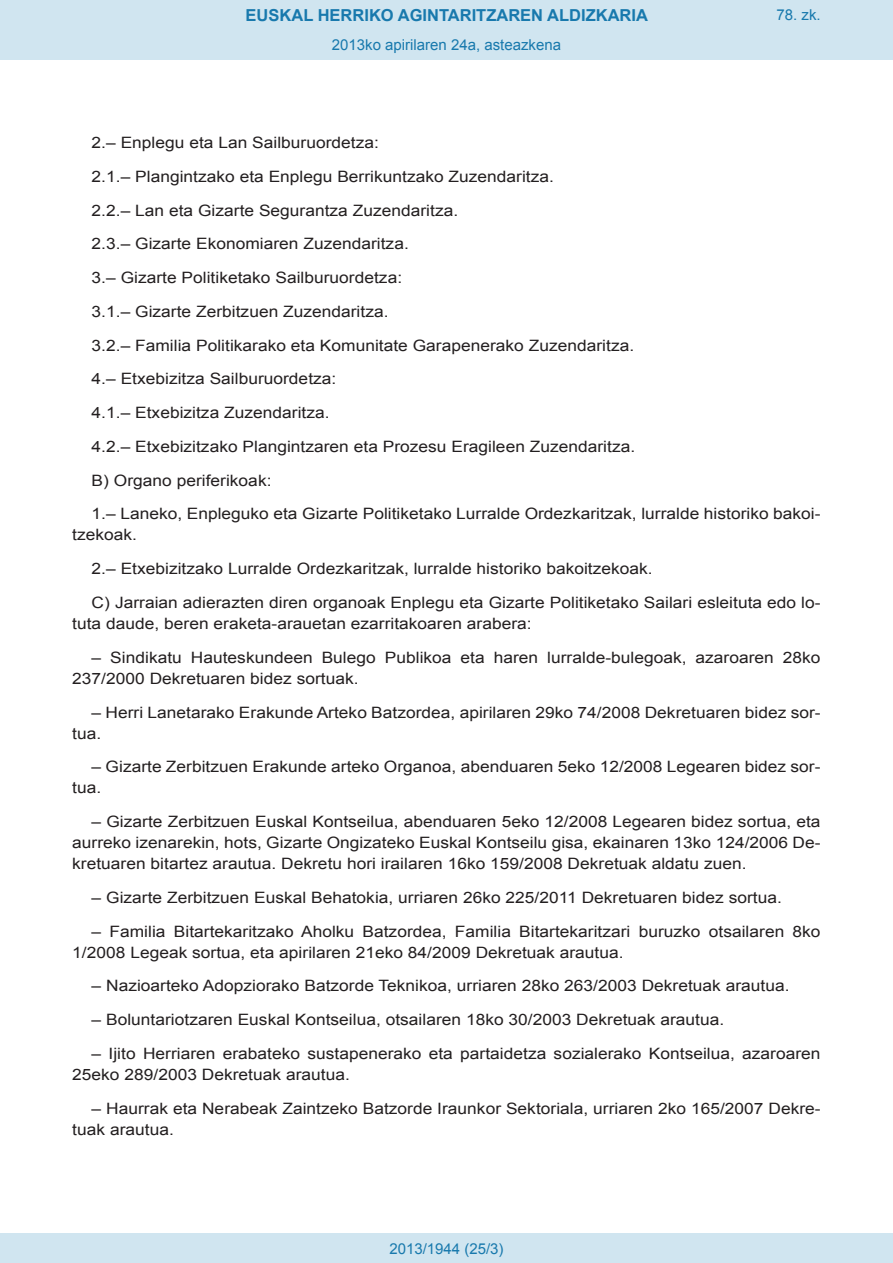
<style>
.page{position:relative;width:893px;height:1263px;background:#fff}
.page>*{position:absolute;margin:0;border:0;box-sizing:border-box;transform-origin:0 0}
.t1{font:700 16.5px "Arial";color:#1879ad}
.BOPVDetalle{font:15.6px/21px "Arial";color:#231f20;scale:1.11 1}
.Paginacion_Centro{font:15px "Arial";color:#1879ad}
</style>
<div class="page">
<div style="left:0;top:0;width:893px;height:60px;background:#d0e5f0"></div>
<div style="left:0;top:1233px;width:893px;height:30px;background:#d0e5f0"></div>
<p class="t1" style="left:246px;top:4px;width:404px">EUSKAL HERRIKO AGINTARITZAREN ALDIZKARIA</p>
<p class="Paginacion_Centro" style="left:332px;top:35px;width:231px">2013ko apirilaren 24a, asteazkena</p>
<p class="Paginacion_Centro" style="left:776px;top:5px;width:46px">78. zk.</p>
<p class="BOPVDetalle" style="left:92px;top:132px;width:260px">2.– Enplegu eta Lan Sailburuordetza:</p>
<p class="BOPVDetalle" style="left:92px;top:166px;width:418px">2.1.– Plangintzako eta Enplegu Berrikuntzako Zuzendaritza.</p>
<p class="BOPVDetalle" style="left:92px;top:200px;width:332px">2.2.– Lan eta Gizarte Segurantza Zuzendaritza.</p>
<p class="BOPVDetalle" style="left:92px;top:234px;width:287px">2.3.– Gizarte Ekonomiaren Zuzendaritza.</p>
<p class="BOPVDetalle" style="left:92px;top:267px;width:281px">3.– Gizarte Politiketako Sailburuordetza:</p>
<p class="BOPVDetalle" style="left:92px;top:301px;width:269px">3.1.– Gizarte Zerbitzuen Zuzendaritza.</p>
<p class="BOPVDetalle" style="left:92px;top:335px;width:490px">3.2.– Familia Politikarako eta Komunitate Garapenerako Zuzendaritza.</p>
<p class="BOPVDetalle" style="left:92px;top:369px;width:222px">4.– Etxebizitza Sailburuordetza:</p>
<p class="BOPVDetalle" style="left:92px;top:402px;width:216px">4.1.– Etxebizitza Zuzendaritza.</p>
<p class="BOPVDetalle" style="left:92px;top:436px;width:491px">4.2.– Etxebizitzako Plangintzaren eta Prozesu Eragileen Zuzendaritza.</p>
<p class="BOPVDetalle" style="left:92px;top:470px;width:164px">B) Organo periferikoak:</p>
<p class="BOPVDetalle" style="left:72px;top:504px;width:676px;text-indent:19px">1.– Laneko, Enpleguko eta Gizarte Politiketako Lurralde Ordezkaritzak, lurralde historiko bakoi&shy;tzekoak.</p>
<p class="BOPVDetalle" style="left:92px;top:558px;width:507px">2.– Etxebizitzako Lurralde Ordezkaritzak, lurralde historiko bakoitzekoak.</p>
<p class="BOPVDetalle" style="left:72px;top:592px;width:676px;text-indent:19px">C) Jarraian adierazten diren organoak Enplegu eta Gizarte Politiketako Sailari esleituta edo lo&shy;tuta daude, beren eraketa-arauetan ezarritakoaren arabera:</p>
<p class="BOPVDetalle" style="left:72px;top:647px;width:676px;text-indent:19px">– Sindikatu Hauteskundeen Bulego Publikoa eta haren lurralde-bulegoak, azaroaren 28ko<br>237/2000 Dekretuaren bidez sortuak.</p>
<p class="BOPVDetalle" style="left:72px;top:702px;width:676px;text-indent:19px">– Herri Lanetarako Erakunde Arteko Batzordea, apirilaren 29ko 74/2008 Dekretuaren bidez sor&shy;tua.</p>
<p class="BOPVDetalle" style="left:72px;top:756px;width:676px;text-indent:19px">– Gizarte Zerbitzuen Erakunde arteko Organoa, abenduaren 5eko 12/2008 Legearen bidez sor&shy;tua.</p>
<p class="BOPVDetalle" style="left:72px;top:811px;width:676px;text-align:justify;text-indent:19px">– Gizarte Zerbitzuen Euskal Kontseilua, abenduaren 5eko 12/2008 Legearen bidez sortua, eta aurreko izenarekin, hots, Gizarte Ongizateko Euskal Kontseilu gisa, ekainaren 13ko 124/2006 De&shy;kretuaren bitartez arautua. Dekretu hori irailaren 16ko 159/2008 Dekretuak aldatu zuen.</p>
<p class="BOPVDetalle" style="left:92px;top:887px;width:623px">– Gizarte Zerbitzuen Euskal Behatokia, urriaren 26ko 225/2011 Dekretuaren bidez sortua.</p>
<p class="BOPVDetalle" style="left:72px;top:921px;width:676px;text-indent:19px">– Familia Bitartekaritzako Aholku Batzordea, Familia Bitartekaritzari buruzko otsailaren 8ko<br>1/2008 Legeak sortua, eta apirilaren 21eko 84/2009 Dekretuak arautua.</p>
<p class="BOPVDetalle" style="left:92px;top:975px;width:630px">– Nazioarteko Adopziorako Batzorde Teknikoa, urriaren 28ko 263/2003 Dekretuak arautua.</p>
<p class="BOPVDetalle" style="left:92px;top:1009px;width:571px">– Boluntariotzaren Euskal Kontseilua, otsailaren 18ko 30/2003 Dekretuak arautua.</p>
<p class="BOPVDetalle" style="left:72px;top:1043px;width:676px;text-indent:19px">– Ijito Herriaren erabateko sustapenerako eta partaidetza sozialerako Kontseilua, azaroaren<br>25eko 289/2003 Dekretuak arautua.</p>
<p class="BOPVDetalle" style="left:72px;top:1098px;width:676px;text-indent:19px">– Haurrak eta Nerabeak Zaintzeko Batzorde Iraunkor Sektoriala, urriaren 2ko 165/2007 Dekre&shy;tuak arautua.</p>
<p class="Paginacion_Centro" style="left:389px;top:1238px;width:116px">2013/1944 (25/3)</p>
</div>
